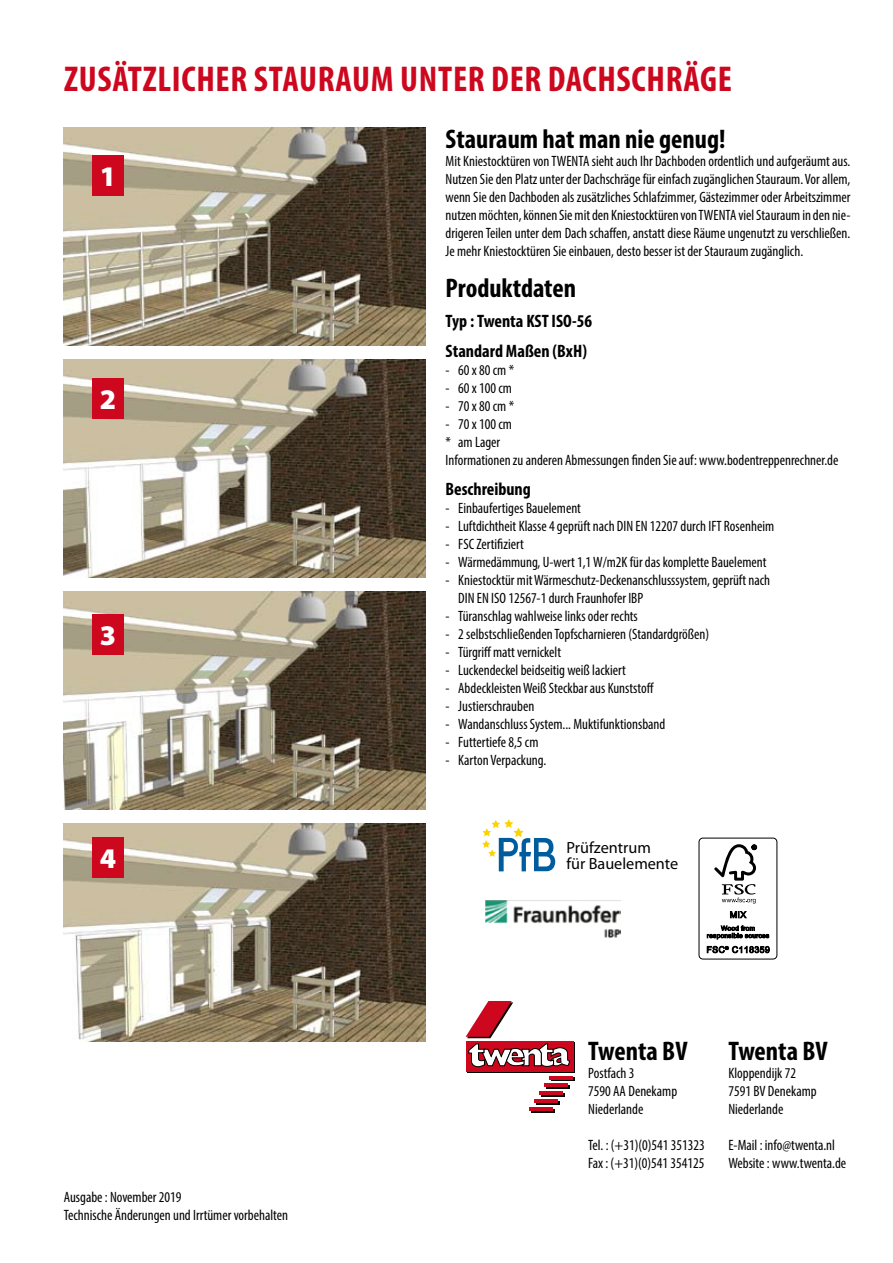
<style>
.page{position:relative;width:893px;height:1263px;background:#fff}
.page>*{position:absolute;margin:0;border:0;box-sizing:border-box;transform-origin:0 0}
.t1{font:700 condensed 36px "Myriad Pro";letter-spacing:.02em;color:#cd071e}
.t2{font:900 28.5px "Myriad Pro";color:#fff}
.t3{font:700 condensed 27px "Myriad Pro";color:#000}
.t4{font:700 condensed 18px/30.2px "Myriad Pro";color:#000}
.t5{font:16.2px/16.2px "Myriad Pro";color:#000}
.t6{font:condensed 15px/18px "Myriad Pro";color:#000}
</style>
<div class="page">
<div style="left:699px;top:838px;width:78px;height:121px;border:1px solid #000;border-radius:4px"></div>
<svg style="left:714px;top:844px;width:43px;height:60px"></svg>
<svg style="left:707px;top:911px;width:62px;height:28px"></svg>
<svg style="left:707px;top:946px;width:63px;height:7px"></svg>
<svg style="left:482px;top:819px;width:73px;height:52px"></svg>
<img style="left:486px;top:900px;width:135px;height:37px">
<div style="left:467px;top:1042px;width:108px;height:31px;background:#cd071e"></div>
<svg style="left:551px;top:1077px;width:23px;height:4px"></svg>
<hr style="left:546px;top:1085px;width:23px;height:4px;background:#000">
<hr style="left:541px;top:1093px;width:23px;height:4px;background:#000">
<hr style="left:536px;top:1101px;width:23px;height:4px;background:#000">
<hr style="left:531px;top:1109px;width:23px;height:4px;background:#000">
<div style="left:466px;top:1041px;width:107px;height:30px;background:#cd071e"></div>
<svg style="left:550px;top:1076px;width:23px;height:3px"></svg>
<hr style="left:545px;top:1083px;width:23px;height:4px;background:#cd071e">
<hr style="left:539px;top:1091px;width:24px;height:4px;background:#cd071e">
<hr style="left:534px;top:1099px;width:24px;height:4px;background:#cd071e">
<hr style="left:529px;top:1107px;width:24px;height:4px;background:#cd071e">
<svg style="left:466px;top:1001px;width:105px;height:67px"></svg>
<img style="left:64px;top:128px;width:361px;height:217px">
<img style="left:64px;top:360px;width:361px;height:217px">
<img style="left:64px;top:592px;width:361px;height:217px">
<img style="left:64px;top:824px;width:361px;height:217px">
<div style="left:92px;top:155px;width:32px;height:41px;background:#cd071e"></div>
<div style="left:92px;top:378px;width:32px;height:40px;background:#cd071e"></div>
<div style="left:92px;top:614px;width:32px;height:41px;background:#cd071e"></div>
<div style="left:92px;top:837px;width:32px;height:41px;background:#cd071e"></div>
<h1 class="t1" style="left:64px;top:56px;width:669px">Zusätzlicher Stauraum unter der Dachschräge</h1>
<h2 class="t2" style="left:100px;top:158px;width:18px">1</h2>
<h2 class="t2" style="left:100px;top:380px;width:18px">2</h2>
<h2 class="t2" style="left:100px;top:617px;width:18px">3</h2>
<h2 class="t2" style="left:100px;top:839px;width:18px">4</h2>
<p class="t6" style="left:64px;top:1188px;width:226px">Ausgabe : November 2019<br>Technische Änderungen und Irrtümer vorbehalten</p>
<h3 class="t3" style="left:446px;top:122px;width:281px">Stauraum hat man nie genug!</h3>
<p class="t6" style="left:446px;top:152px;width:406px;text-align:justify">Mit Kniestocktüren von TWENTA sieht auch Ihr Dachboden ordentlich und aufgeräumt aus.<br>Nutzen Sie den Platz unter der Dachschräge für einfach zugänglichen Stauraum. Vor allem, wenn Sie den Dachboden als zusätzliches Schlafzimmer, Gästezimmer oder Arbeitszimmer nutzen möchten, können Sie mit den Kniestocktüren von TWENTA viel Stauraum in den nie&shy;drigeren Teilen unter dem Dach schaffen, anstatt diese Räume ungenutzt zu verschließen.<br>Je mehr Kniestocktüren Sie einbauen, desto besser ist der Stauraum zugänglich.</p>
<h3 class="t3" style="left:446px;top:271px;width:132px">Produktdaten</h3>
<p class="t4" style="left:446px;top:305px;width:148px">Typ : Twenta KST ISO-56<br>Standard Maßen (BxH)</p>
<p class="t6" style="left:446px;top:361px;width:70px">- 60 x 80 cm *</p>
<p class="t6" style="left:446px;top:379px;width:68px">- 60 x 100 cm</p>
<p class="t6" style="left:446px;top:397px;width:70px">- 70 x 80 cm *</p>
<p class="t6" style="left:446px;top:415px;width:394px">- 70 x 100 cm<br>* am Lager<br>Informationen zu anderen Abmessungen finden Sie auf: www.bodentreppenrechner.de</p>
<p class="t4" style="left:446px;top:474px;width:87px">Beschreibung</p>
<p class="t6" style="left:446px;top:499px;width:137px">- Einbaufertiges Bauelement</p>
<p class="t6" style="left:446px;top:517px;width:330px">- Luftdichtheit Klasse 4 geprüft nach DIN EN 12207 durch IFT Rosenheim</p>
<p class="t6" style="left:446px;top:535px;width:80px">- FSC Zertifiziert</p>
<p class="t6" style="left:446px;top:553px;width:322px">- Wärmedämmung, U-wert 1,1 W/m2K für das komplette Bauelement</p>
<p class="t6" style="left:458px;top:571px;width:313px;text-indent:-13px">- Kniestocktür mit Wärmeschutz-Deckenanschlusssystem, geprüft nach<br>DIN EN ISO 12567-1 durch Fraunhofer IBP</p>
<p class="t6" style="left:446px;top:607px;width:194px">- Türanschlag wahlweise links oder rechts</p>
<p class="t6" style="left:446px;top:625px;width:265px">- 2 selbstschließenden Topfscharnieren (Standardgrößen)</p>
<p class="t6" style="left:446px;top:643px;width:117px">- Türgriff matt vernickelt</p>
<p class="t6" style="left:446px;top:661px;width:182px">- Luckendeckel beidseitig weiß lackiert</p>
<p class="t6" style="left:446px;top:679px;width:210px">- Abdeckleisten Weiß Steckbar aus Kunststoff</p>
<p class="t6" style="left:446px;top:697px;width:90px">- Justierschrauben</p>
<p class="t6" style="left:446px;top:715px;width:221px">- Wandanschluss System... Muktifunktionsband</p>
<p class="t6" style="left:446px;top:733px;width:94px">- Futtertiefe 8,5 cm</p>
<p class="t6" style="left:446px;top:751px;width:102px">- Karton Verpackung.</p>
<p class="t5" style="left:566px;top:839px;width:114px">Prüfzentrum<br>für Bauelemente</p>
<h3 class="t3" style="left:588px;top:1034px;width:101px">Twenta BV</h3>
<p class="t6" style="left:588px;top:1064px;width:90px">Postfach 3<br>7590 AA Denekamp<br>Niederlande</p>
<p class="t6" style="left:588px;top:1136px;width:118px">Tel. : (+31)(0)541 351323<br>Fax : (+31)(0)541 354125</p>
<h3 class="t3" style="left:728px;top:1034px;width:101px">Twenta BV</h3>
<p class="t6" style="left:728px;top:1064px;width:90px">Kloppendijk 72<br>7591 BV Denekamp<br>Niederlande</p>
<p class="t6" style="left:728px;top:1136px;width:119px">E-Mail : info@twenta.nl<br>Website : www.twenta.de</p>
</div>
